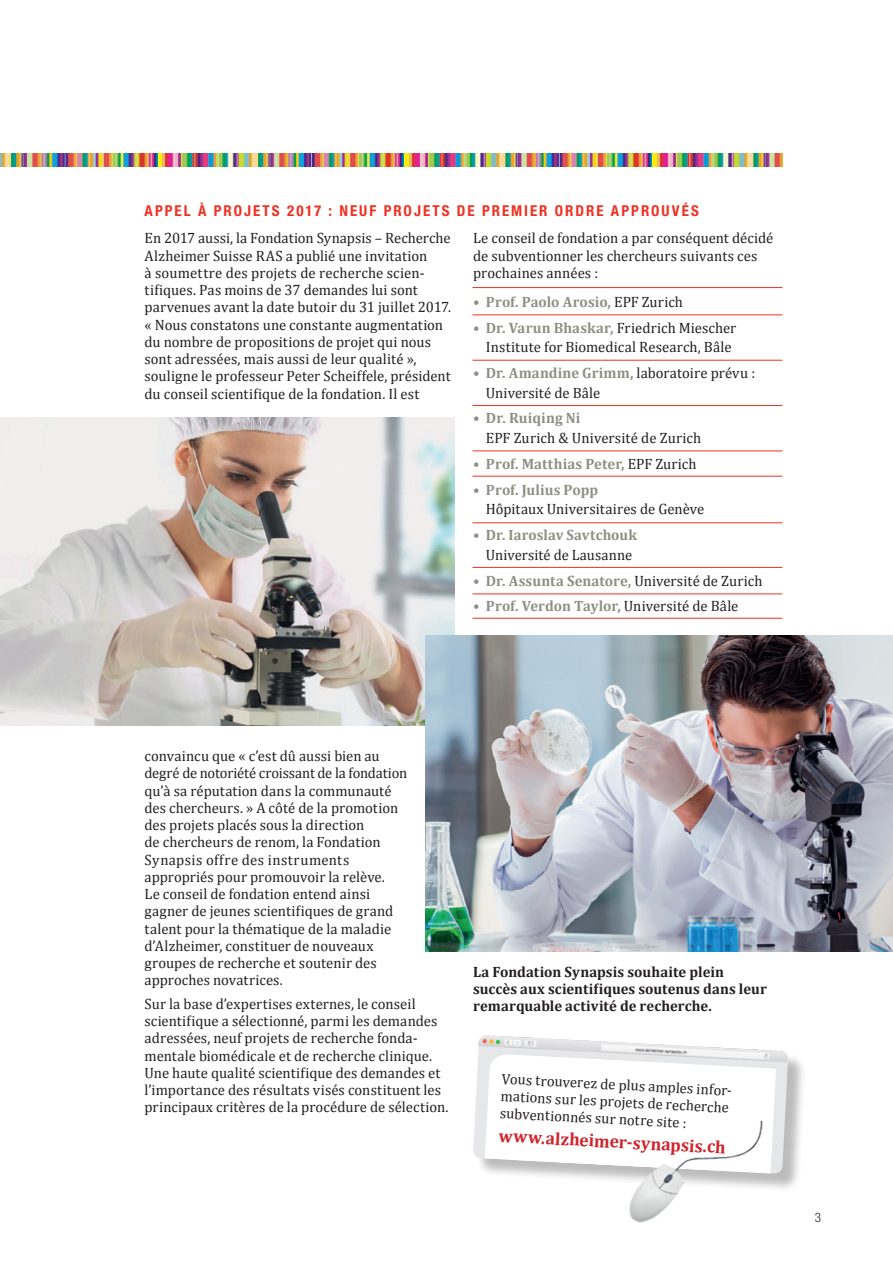
<style>
.page{position:relative;width:893px;height:1263px;background:#fff}
.page>*{position:absolute;margin:0;border:0;box-sizing:border-box;transform-origin:0 0}
.Lauftext_normal{font:700 18px "Cambria";color:#d1232a}
.Lauftext_normal-2{font:15px/17.2px "Cambria";color:#231f20}
.Lauftext_normal-3{font:700 15px/19.5px "Cambria";letter-spacing:.005em;color:#8d9084;text-align:center}
.Lauftext_normal-4{font:700 15px/17.2px "Cambria";letter-spacing:.005em;color:#231f20}
.Titel{font:700 condensed 15px "Helvetica Neue TIS";letter-spacing:.13em;color:#ef3122}
.t1{font:300 condensed 13.2px "Helvetica Neue TIS";color:#231f20}
.s1{font-weight:400;color:#231f20}
.s2{font-weight:700;color:#8d9084}
</style>
<div class="page">
<img style="left:0;top:153px;width:782px;height:14px">
<img style="left:0;top:417px;width:454px;height:308px">
<hr style="left:472px;top:287px;width:310px;height:1px;background:#ef3122">
<hr style="left:472px;top:315px;width:310px;height:1px;background:#ef3122">
<hr style="left:472px;top:360px;width:310px;height:1px;background:#ef3122">
<hr style="left:472px;top:405px;width:310px;height:1px;background:#ef3122">
<hr style="left:472px;top:451px;width:310px;height:1px;background:#ef3122">
<hr style="left:472px;top:476px;width:310px;height:1px;background:#ef3122">
<hr style="left:472px;top:522px;width:310px;height:1px;background:#ef3122">
<hr style="left:472px;top:567px;width:310px;height:1px;background:#ef3122">
<hr style="left:472px;top:594px;width:310px;height:1px;background:#ef3122">
<hr style="left:472px;top:618px;width:310px;height:1px;background:#ef3122">
<div style="left:475px;top:1038px;width:331px;height:154px;background:#231f20;opacity:.3"></div>
<svg style="left:473px;top:1035px;width:315px;height:139px"></svg>
<img style="left:425px;top:636px;width:468px;height:315px">
<img style="left:587px;top:1116px;width:186px;height:107px">
<p class="Titel" style="left:145px;top:201px;width:556px">APPEL À PROJETS 2017 : NEUF PROJETS DE PREMIER ORDRE APPROUVÉS</p>
<p class="Lauftext_normal-2" style="left:145px;top:230px;width:308px">En 2017 aussi, la Fondation Synapsis – Recherche Alzheimer Suisse RAS a publié une invitation<br>à soumettre des projets de recherche scien&shy;tifiques. Pas moins de 37 demandes lui sont parvenues avant la date butoir du 31 juillet 2017. « Nous constatons une constante augmentation du nombre de propositions de projet qui nous sont adressées, mais aussi de leur qualité », souligne le professeur Peter Scheiffele, président du conseil scientifique de la fondation. Il est</p>
<p class="Lauftext_normal-2" style="left:473px;top:230px;width:302px">Le conseil de fondation a par conséquent décidé de subventionner les chercheurs suivants ces prochaines années :</p>
<p class="Lauftext_normal-3" style="left:473px;top:292px;width:211px">• Prof. Paolo Arosio, <span class="s1">EPF Zurich</span></p>
<p class="Lauftext_normal-2" style="left:473px;top:318px;width:265px;line-height:19.5px;text-align:center"><span class="s2">• Dr. Varun Bhaskar,</span> Friedrich Miescher<br>Institute for Biomedical Research, Bâle</p>
<p class="Lauftext_normal-2" style="left:486px;top:363px;width:271px;line-height:19.5px;text-indent:-13px"><span class="s2">• Dr. Amandine Grimm,</span> laboratoire prévu :<br>Université de Bâle</p>
<p class="Lauftext_normal-2" style="left:486px;top:408px;width:217px;line-height:19.5px;text-indent:-13px"><span class="s2">• Dr. Ruiqing Ni<br></span>EPF Zurich &amp; Université de Zurich</p>
<p class="Lauftext_normal-3" style="left:473px;top:454px;width:225px">• Prof. Matthias Peter, <span class="s1">EPF Zurich</span></p>
<p class="Lauftext_normal-2" style="left:486px;top:480px;width:220px;line-height:19.5px;text-indent:-13px"><span class="s2">• Prof. Julius Popp<br></span>Hôpitaux Universitaires de Genève</p>
<p class="Lauftext_normal-3" style="left:473px;top:525px;width:165px">• Dr. Iaroslav Savtchouk<br><span class="s1">Université de Lausanne</span></p>
<p class="Lauftext_normal-3" style="left:473px;top:570px;width:291px">• Dr. Assunta Senatore, <span class="s1">Université de Zurich</span></p>
<p class="Lauftext_normal-3" style="left:473px;top:596px;width:267px">• Prof. Verdon Taylor, <span class="s1">Université de Bâle</span></p>
<p class="Lauftext_normal-2" style="left:145px;top:747px;width:264px">convaincu que « c’est dû aussi bien au degré de notoriété croissant de la fondation qu’à sa réputation dans la communauté des chercheurs. » A côté de la promotion des projets placés sous la direction<br>de chercheurs de renom, la Fondation Synapsis offre des instruments appropriés pour promouvoir la relève.<br>Le conseil de fondation entend ainsi gagner de jeunes scientifiques de grand talent pour la thématique de la maladie d’Alzheimer, constituer de nouveaux groupes de recherche et soutenir des approches novatrices.</p>
<p class="Lauftext_normal-2" style="left:145px;top:995px;width:306px">Sur la base d’expertises externes, le conseil scientifique a sélectionné, parmi les demandes adressées, neuf projets de recherche fonda&shy;mentale biomédicale et de recherche clinique.<br>Une haute qualité scientifique des demandes et l’importance des résultats visés constituent les principaux critères de la procédure de sélection.</p>
<p class="Lauftext_normal-4" style="left:473px;top:962px;width:295px">La Fondation Synapsis souhaite plein succès aux scientifiques soutenus dans leur remarquable activité de recherche.</p>
<p class="Lauftext_normal-2" style="left:502px;top:1070px;width:242px;rotate:3deg">Vous trouverez de plus amples infor&shy;mations sur les projets de recherche subventionnés sur notre site :</p>
<p class="Lauftext_normal" style="left:499px;top:1124px;width:229px;rotate:3deg">www.alzheimer-synapsis.ch</p>
<p class="t1" style="left:815px;top:1209px;width:8px">3</p>
</div>
